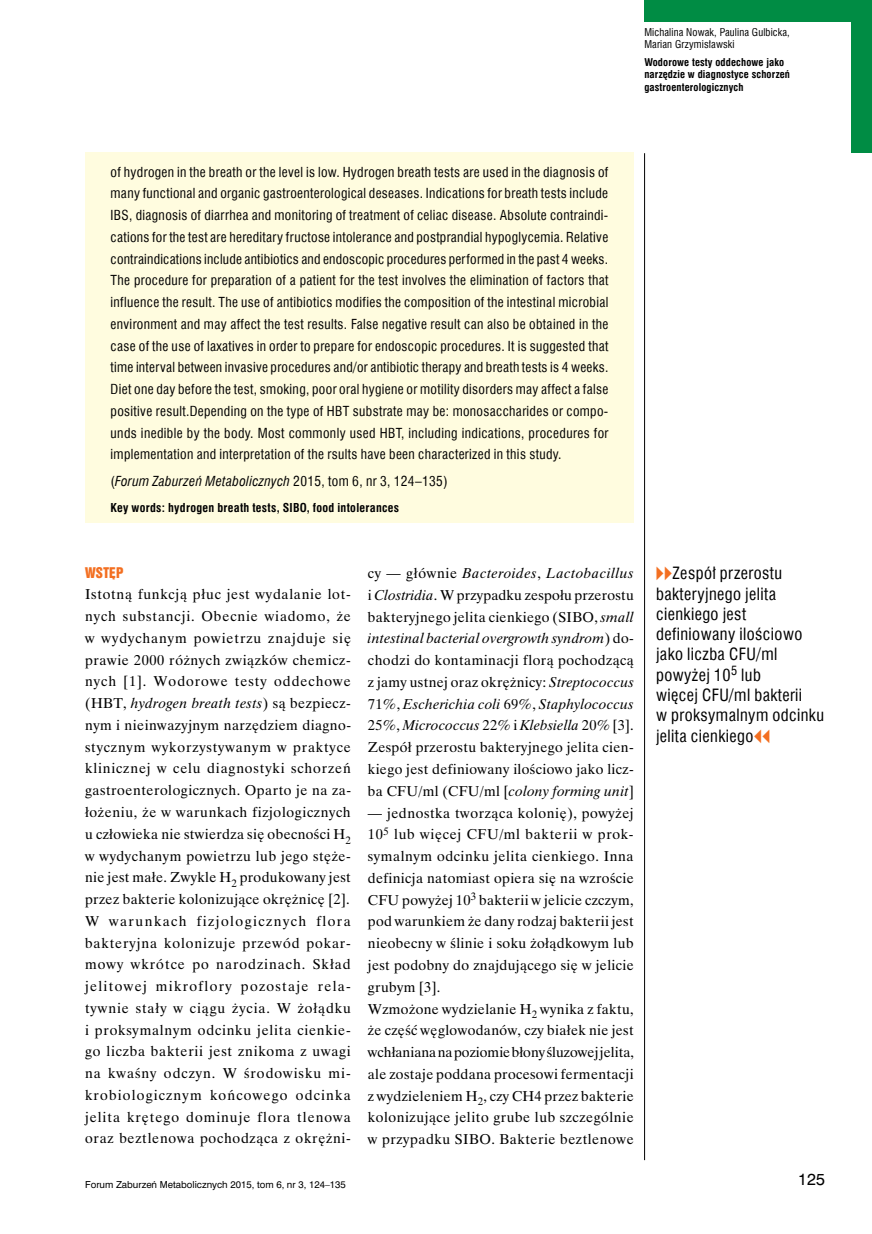
<style>
.page{position:relative;width:872px;height:1234px;background:#fff}
.page>*{position:absolute;margin:0;border:0;box-sizing:border-box;transform-origin:0 0}
.t1{font:16.5px/20.2px "Swis 721 Cn EU";letter-spacing:.025em;color:#000}
.t2{font:15px "Swis 721 PL";color:#000}
.t3{font:14.25px/21.8px "Time Ibis EE";letter-spacing:.025em;color:#000;text-align:justify}
.t4{font:13.5px/21.8px "Swis 721 Cn EU";letter-spacing:.025em;color:#000;text-align:justify}
.t5{font:italic 13.5px "Swis 721 Cn EU";letter-spacing:.025em;color:#000}
.t6{font:13.5px "Swis 921 EU";letter-spacing:.025em;color:#f36f21}
.t7{font:700 12px "Swis 721 Cn EU";letter-spacing:.025em;color:#000}
.t8{font:700 10.5px/12.8px "Swis 721 Cn EU";letter-spacing:.01em;color:#000}
.t9{font:10.5px/12.8px "Swis 721 Cn EU";letter-spacing:.01em;color:#000}
.t10{font:9px "Swis 721 PL";color:#000}
.s1{font-style:normal}
.s2{font-style:italic}
.s3{font-family:"Newspaper Pi PL";color:#f36f21}
</style>
<div class="page">
<hr style="left:644px;top:153px;width:1px;height:1006px;background:#000">
<div style="left:644px;top:0;width:228px;height:21px;background:#008c44"></div>
<div style="left:850px;top:0;width:22px;height:153px;background:#008c44"></div>
<div style="left:85px;top:152px;width:549px;height:371px;background:#fffcdf"></div>
<p class="t9" style="left:644px;top:25px;width:147px">Michalina Nowak, Paulina Gulbicka,<br>Marian Grzymisławski</p>
<p class="t8" style="left:644px;top:56px;width:147px">Wodorowe testy oddechowe jako narzędzie w diagnostyce schorzeń gastroenterologicznych</p>
<p class="t4" style="left:111px;top:161px;width:499px">of hydrogen in the breath or the level is low. Hydrogen breath tests are used in the diagnosis of many functional and organic gastroenterological deseases. Indications for breath tests include IBS, diagnosis of diarrhea and monitoring of treatment of celiac disease. Absolute contraindi&shy;cations for the test are hereditary fructose intolerance and postprandial hypoglycemia. Relative contraindications include antibiotics and endoscopic procedures performed in the past 4 weeks.<br>The procedure for preparation of a patient for the test involves the elimination of factors that influence the result. The use of antibiotics modifies the composition of the intestinal microbial environment and may affect the test results. False negative result can also be obtained in the case of the use of laxatives in order to prepare for endoscopic procedures. It is suggested that time interval between invasive procedures and/or antibiotic therapy and breath tests is 4 weeks.<br>Diet one day before the test, smoking, poor oral hygiene or motility disorders may affect a false positive result.Depending on the type of HBT substrate may be: monosaccharides or compo&shy;unds inedible by the body. Most commonly used HBT, including indications, procedures for implementation and interpretation of the rsults have been characterized in this study.</p>
<p class="t5" style="left:111px;top:472px;width:338px"><span class="s1">(</span>Forum Zaburzeń Metabolicznych <span class="s1">2015, tom 6, nr 3, 124–135)</span></p>
<p class="t7" style="left:111px;top:500px;width:290px">Key words: hydrogen breath tests, SIBO, food intolerances</p>
<p class="t6" style="left:85px;top:563px;width:40px">Wstęp</p>
<p class="t3" style="left:85px;top:583px;width:267px">Istotną funkcją płuc jest wydalanie lot&shy;nych substancji. Obecnie wiadomo, że w wydychanym powietrzu znajduje się prawie 2000 różnych związków chemicz&shy;nych [1]. Wodorowe testy oddechowe (HBT, <span class="s2">hydrogen breath tests</span>) są bezpiecz&shy;nym i nieinwazyjnym narzędziem diagno&shy;stycznym wykorzystywanym w praktyce klinicznej w celu diagnostyki schorzeń gastroenterologicznych. Oparto je na za&shy;łożeniu, że w warunkach fizjologicznych u człowieka nie stwierdza się obecności H<sub>2 </sub>w wydychanym powietrzu lub jego stęże&shy;nie jest małe. Zwykle H<sub>2</sub> produkowany jest przez bakterie kolonizujące okrężnicę [2].<br>W warunkach fizjologicznych flora bakteryjna kolonizuje przewód pokar&shy;mowy wkrótce po narodzinach. Skład jelitowej mikroflory pozostaje rela&shy;tywnie stały w ciągu życia. W żołądku i proksymalnym odcinku jelita cienkie&shy;go liczba bakterii jest znikoma z uwagi na kwaśny odczyn. W środowisku mi&shy;krobiologicznym końcowego odcinka jelita krętego dominuje flora tlenowa oraz beztlenowa pochodząca z okrężni-</p>
<p class="t3" style="left:368px;top:562px;width:267px">cy — głównie <span class="s2">Bacteroides</span>, <span class="s2">Lactobacillus </span>i <span class="s2">Clostridia</span>. W przypadku zespołu przerostu bakteryjnego jelita cienkiego (SIBO, <span class="s2">small intestinal bacterial overgrowth syndrom</span>) do&shy;chodzi do kontaminacji florą pochodzącą z jamy ustnej oraz okrężnicy: <span class="s2">Streptococcus </span>71%, <span class="s2">Escherichia coli</span> 69%, <span class="s2">Staphylococcus </span>25%, <span class="s2">Micrococcus</span> 22% i <span class="s2">Klebsiella</span> 20% [3].<br>Zespół przerostu bakteryjnego jelita cien&shy;kiego jest definiowany ilościowo jako licz&shy;ba CFU/ml (CFU/ml [<span class="s2">colony forming unit</span>]</p>
<p class="t3" style="left:368px;top:801px;width:267px;text-align:left">— jednostka tworząca kolonię), powyżej 10<sup>5</sup> lub więcej CFU/ml bakterii w prok&shy;symalnym odcinku jelita cienkiego. Inna definicja natomiast opiera się na wzroście CFU powyżej 10<sup>3</sup> bakterii w jelicie czczym, pod warunkiem że dany rodzaj bakterii jest nieobecny w ślinie i soku żołądkowym lub jest podobny do znajdującego się w jelicie grubym [3].<br>Wzmożone wydzielanie H<sub>2</sub> wynika z faktu, że część węglowodanów, czy białek nie jest wchłaniana na poziomie błony śluzowej jelita, ale zostaje poddana procesowi fermentacji z wydzieleniem H<sub>2</sub>, czy CH4 przez bakterie kolonizujące jelito grube lub szczególnie w przypadku SIBO. Bakterie beztlenowe</p>
<p class="t1" style="left:656px;top:563px;width:169px"><span class="s3">VV</span>Zespół przerostu bakteryjnego jelita cienkiego jest definiowany ilościowo jako liczba CFU/ml powyżej 10<sup>5</sup> lub<br>więcej CFU/ml bakterii<br>w proksymalnym odcinku jelita cienkiego<span class="s3">CC</span></p>
<p class="t10" style="left:85px;top:1178px;width:262px">Forum Zaburzeń Metabolicznych 2015, tom 6, nr 3, 124–135</p>
<p class="t2" style="left:798px;top:1169px;width:29px">125</p>
</div>
